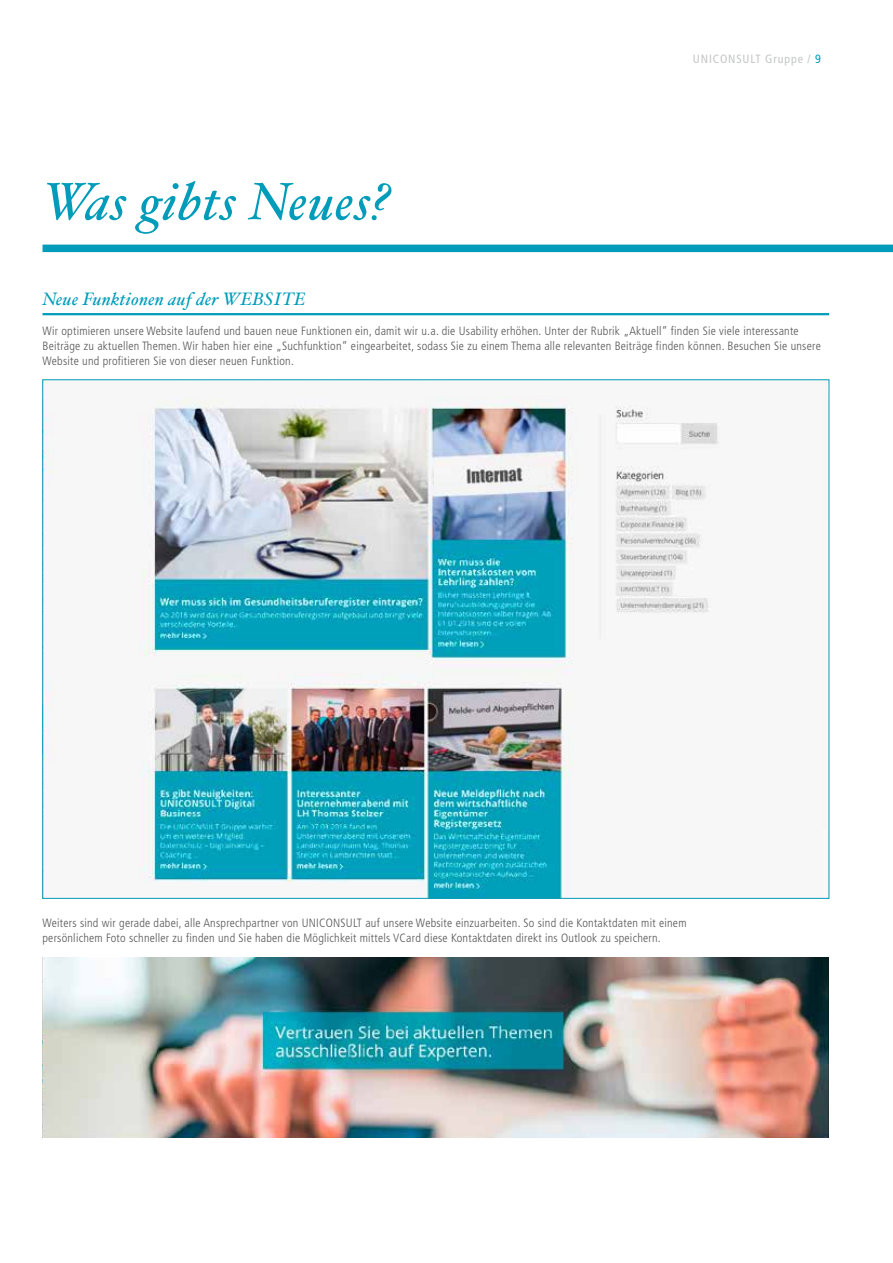
<style>
.page{position:relative;width:893px;height:1263px;background:#fff}
.page>*{position:absolute;margin:0;border:0;box-sizing:border-box;transform-origin:0 0}
.t1{font:italic 52.5px "Hoefler Text";letter-spacing:.02em;color:#009cb9}
.t2{font:italic 18px "Hoefler Text";letter-spacing:.02em;color:#009cb9}
.t3{font:300 condensed 12px/15px "Frutiger";letter-spacing:.02em;color:#565656}
.t4{font:condensed 12px "Frutiger";letter-spacing:.07em;color:#c5c6c6}
.s1{color:#009cb9}
</style>
<div class="page">
<div style="left:43px;top:245px;width:850px;height:7px;background:#009cb9"></div>
<hr style="left:43px;top:313px;width:786px;height:2px;background:#009cb9">
<img style="left:43px;top:957px;width:786px;height:180px">
<img style="left:45px;top:400px;width:675px;height:496px">
<h1 class="t1" style="left:43px;top:170px;width:348px">Was gibts Neues?</h1>
<p class="t4" style="left:693px;top:52px;width:130px">UNICONSULT Gruppe / <span class="s1">9</span></p>
<h2 class="t2" style="left:43px;top:288px;width:264px">Neue Funktionen auf der WEBSITE</h2>
<p class="t3" style="left:43px;top:323px;width:780px">Wir optimieren unsere Website laufend und bauen neue Funktionen ein, damit wir u.a. die Usability erhöhen. Unter der Rubrik „Aktuell“ finden Sie viele interessante<br>Beiträge zu aktuellen Themen. Wir haben hier eine „Suchfunktion“ eingearbeitet, sodass Sie zu einem Thema alle relevanten Beiträge finden können. Besuchen Sie unsere<br>Website und profitieren Sie von dieser neuen Funktion.</p>
<p class="t3" style="left:43px;top:916px;width:645px">Weiters sind wir gerade dabei, alle Ansprechpartner von UNICONSULT auf unsere Website einzuarbeiten. So sind die Kontaktdaten mit einem persönlichem Foto schneller zu finden und Sie haben die Möglichkeit mittels VCard diese Kontaktdaten direkt ins Outlook zu speichern.</p>
</div>
